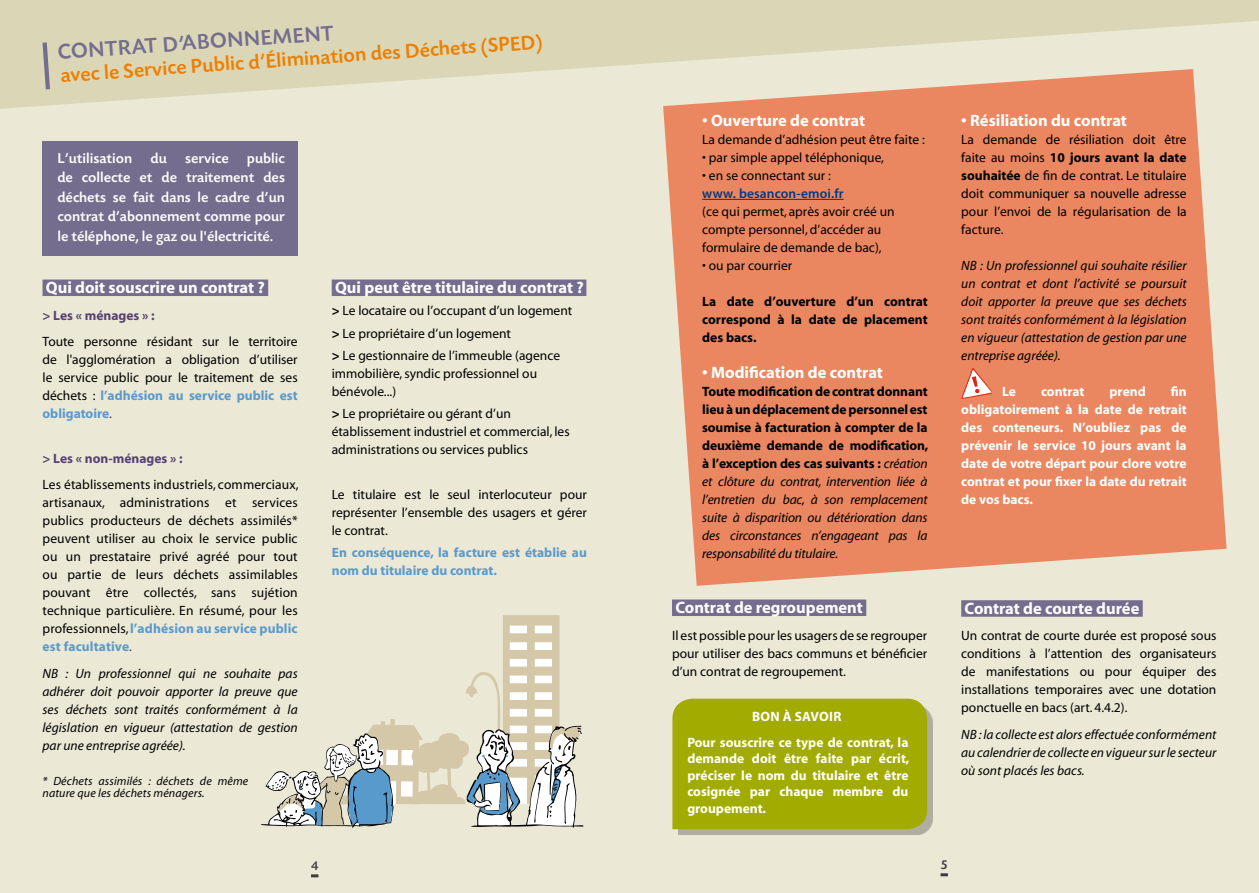
<style>
.page{position:relative;width:1259px;height:893px;background:#ebe8d5}
.page>*{position:absolute;margin:0;border:0;box-sizing:border-box;transform-origin:0 0}
.t1{font:500 22.2px "Today SB";color:#746d8d}
.t2{font:500 21px "Today SB";color:#ee7f00}
.t3{font:700 16.5px "Myriad";color:#fff}
.t4{font:500 15px/19.5px "Today SB";color:#fff;text-align:justify}
.t5{font:13.5px/18px "Myriad";color:#000;text-align:justify}
.t6{font:italic 13.5px/18px "Myriad";color:#000;text-align:justify}
.t7{font:700 13.5px/18px "Myriad";color:#fff;text-align:justify}
.t8{font:700 13.5px/18px "Myriad";color:#000;text-align:justify}
.t9{font:700 13.5px/18px "Myriad";color:#599acd}
.t10{font:700 13.5px "Myriad";color:#584273}
.t11{font:600 13.5px "Myriad Pro";letter-spacing:.01em;color:#003882}
.t12{font:700 13.5px "Myriad Pro";letter-spacing:.02em;color:#fff}
.t13{font:500 13.5px "Today SB";color:#3e3b3e}
.t14{font:italic 12px/12px "Myriad";letter-spacing:.01em;color:#000}
.s1{font-weight:700;color:#599acd}
.s2{color:#3e3b3e}
.s3{font-weight:700}
.s4{font-weight:700;font-style:normal}
</style>
<div class="page">
<svg style="left:0;top:0;width:1259px;height:109px;fill:#dbd6b6"></svg>
<svg style="left:663px;top:69px;width:563px;height:517px;background:#ea926e"></svg>
<div style="left:43px;top:280px;width:225px;height:16px;background:#746d8d"></div>
<div style="left:332px;top:280px;width:254px;height:16px;background:#746d8d"></div>
<hr style="left:702px;top:199px;width:141px;height:1px;background:#003882">
<div style="left:672px;top:599px;width:194px;height:17px;background:#746d8d"></div>
<div style="left:961px;top:600px;width:181px;height:17px;background:#746d8d"></div>
<div style="left:43px;top:141px;width:255px;height:115px;background:#746d8d"></div>
<svg style="left:43px;top:42px;width:7px;height:47px"></svg>
<div style="left:678px;top:705px;width:255px;height:130px;background:#000;opacity:.25"></div>
<div style="left:672px;top:699px;width:255px;height:130px;background:#a2ab00"></div>
<svg style="left:961px;top:368px;width:31px;height:32px"></svg>
<svg style="left:261px;top:615px;width:323px;height:213px"></svg>
<svg style="left:940px;top:873px;width:8px;height:3px"></svg>
<svg style="left:311px;top:874px;width:7px;height:3px"></svg>
<h1 class="t1" style="left:57px;top:40px;width:278px;rotate:-4deg">Contrat d’abonnement</h1>
<h2 class="t2" style="left:60px;top:64px;width:485px;rotate:-4deg">avec le Service Public d’Élimination des Déchets (SPED)</h2>
<p class="t4" style="left:57px;top:149px;width:229px">L’utilisation du service public de collecte et de traitement des déchets se fait dans le cadre d’un contrat d’abonnement comme pour le téléphone, le gaz ou l'électricité.</p>
<p class="t3" style="left:46px;top:279px;width:220px">Qui doit souscrire un contrat ?</p>
<p class="t10" style="left:43px;top:308px;width:114px">&gt; Les « ménages » :</p>
<p class="t5" style="left:43px;top:333px;width:257px">Toute personne résidant sur le territoire de l'agglomération a obligation d’utiliser le service public pour le traitement de ses déchets : <span class="s1">l’adhésion au service public est obligatoire</span><span class="s2">.</span></p>
<p class="t10" style="left:43px;top:451px;width:142px">&gt; Les « non-ménages » :</p>
<p class="t5" style="left:43px;top:476px;width:258px">Les établissements industriels, commerciaux, artisanaux, administrations et services publics producteurs de déchets assimilés* peuvent utiliser au choix le service public ou un prestataire privé agréé pour tout ou partie de leurs déchets assimilables pouvant être collectés, sans sujétion technique particulière. En résumé, pour les professionnels,<span class="s1">l’adhésion au service public est facultative</span><span class="s2">.</span></p>
<p class="t6" style="left:43px;top:665px;width:257px">NB : Un professionnel qui ne souhaite pas adhérer doit pouvoir apporter la preuve que ses déchets sont traités conformément à la législation en vigueur (attestation de gestion par une entreprise agréée).</p>
<p class="t14" style="left:43px;top:776px;width:207px">* Déchets assimilés : déchets de même nature que les déchets ménagers.</p>
<p class="t3" style="left:335px;top:279px;width:250px">Qui peut être titulaire du contrat ?</p>
<p class="t5" style="left:332px;top:300px;width:242px;line-height:22.2px;text-align:left"><span class="s3">&gt;</span> Le locataire ou l’occupant d’un logement <span class="s3">&gt;</span> Le propriétaire d’un logement<br><span class="s3">&gt;</span> Le gestionnaire de l’immeuble (agence</p>
<p class="t5" style="left:332px;top:365px;width:207px">immobilière, syndic professionnel ou bénévole...)</p>
<p class="t5" style="left:332px;top:405px;width:239px;text-align:left"><span class="s3">&gt;</span> Le propriétaire ou gérant d’un établissement industriel et commercial, les administrations ou services publics</p>
<p class="t5" style="left:332px;top:486px;width:257px">Le titulaire est le seul interlocuteur pour représenter l’ensemble des usagers et gérer le contrat.</p>
<p class="t9" style="left:332px;top:544px;width:257px">En conséquence, la facture est établie au nom du titulaire du contrat.</p>
<p class="t3" style="left:702px;top:112px;width:165px">• Ouverture de contrat</p>
<p class="t5" style="left:702px;top:131px;width:224px">La demande d’adhésion peut être faite :</p>
<p class="t5" style="left:702px;top:149px;width:183px">• par simple appel téléphonique,</p>
<p class="t5" style="left:702px;top:167px;width:130px">• en se connectant sur :</p>
<p class="t11" style="left:702px;top:185px;width:143px">www. besancon-emoi.fr</p>
<p class="t5" style="left:702px;top:203px;width:194px;text-align:left">(ce qui permet, après avoir créé un compte personnel, d’accéder au formulaire de demande de bac),</p>
<p class="t5" style="left:702px;top:257px;width:91px">• ou par courrier</p>
<p class="t8" style="left:702px;top:293px;width:227px">La date d’ouverture d’un contrat correspond à la date de placement des bacs.</p>
<p class="t3" style="left:702px;top:364px;width:182px">• Modification de contrat</p>
<p class="t6" style="left:702px;top:383px;width:228px"><span class="s4">Toute modification de contrat donnant lieu à un déplacement de personnel est soumise à facturation à compter de la deuxième demande de modification, à l’exception des cas suivants :</span> création et clôture du contrat, intervention liée à l’entretien du bac, à son remplacement suite à disparition ou détérioration dans des circonstances n’engageant pas la responsabilité du titulaire.</p>
<p class="t3" style="left:675px;top:599px;width:189px">Contrat de regroupement</p>
<p class="t5" style="left:672px;top:627px;width:257px">Il est possible pour les usagers de se regrouper pour utiliser des bacs communs et bénéficier d’un contrat de regroupement.</p>
<p class="t12" style="left:752px;top:707px;width:91px">BON À SAVOIR</p>
<p class="t7" style="left:687px;top:734px;width:223px;line-height:16.5px">Pour souscrire ce type de contrat, la demande doit être faite par écrit, préciser le nom du titulaire et être cosignée par chaque membre du groupement.</p>
<p class="t3" style="left:961px;top:112px;width:167px">• Résiliation du contrat</p>
<p class="t5" style="left:961px;top:131px;width:227px">La demande de résiliation doit être faite au moins <span class="s3">10 jours avant la date souhaitée</span> de fin de contrat. Le titulaire doit communiquer sa nouvelle adresse pour l’envoi de la régularisation de la facture.</p>
<p class="t6" style="left:961px;top:257px;width:227px">NB : Un professionnel qui souhaite résilier un contrat et dont l’activité se poursuit doit apporter la preuve que ses déchets sont traités conformément à la législation en vigueur (attestation de gestion par une entreprise agréée).</p>
<p class="t7" style="left:1002px;top:383px;width:15px">Le</p>
<p class="t7" style="left:1041px;top:383px;width:45px">contrat</p>
<p class="t7" style="left:1109px;top:383px;width:38px">prend</p>
<p class="t7" style="left:961px;top:383px;width:227px;text-indent:209px">fin obligatoirement à la date de retrait des conteneurs. N’oubliez pas de prévenir le service 10 jours avant la date de votre départ pour clore votre contrat et pour fixer la date du retrait de vos bacs.</p>
<p class="t3" style="left:964px;top:600px;width:176px">Contrat de courte durée</p>
<p class="t5" style="left:961px;top:627px;width:257px">Un contrat de courte durée est proposé sous conditions à l’attention des organisateurs de manifestations ou pour équiper des installations temporaires avec une dotation ponctuelle en bacs (art. 4.4.2).</p>
<p class="t6" style="left:961px;top:726px;width:257px">NB : la collecte est alors effectuée conformément au calendrier de collecte en vigueur sur le secteur où sont placés les bacs.</p>
<p class="t13" style="left:311px;top:858px;width:9px">4</p>
<p class="t13" style="left:940px;top:857px;width:9px">5</p>
</div>
